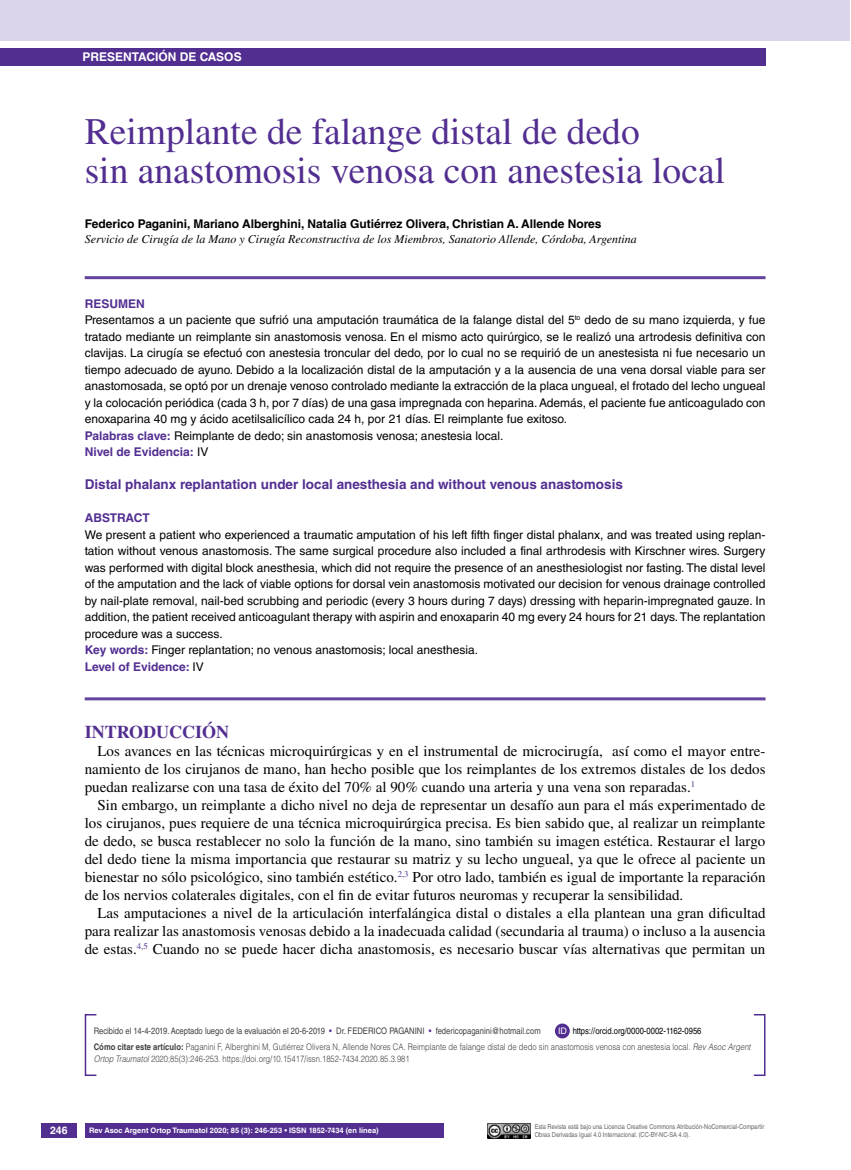
<style>
.page{position:relative;width:851px;height:1170px;background:#fff}
.page>*{position:absolute;margin:0;border:0;box-sizing:border-box;transform-origin:0 0}
.t1{font:37.5px/39px "Times LT Std";color:#522e91}
.t2{font:700 18px "Times LT Std";color:#522e91}
.t3{font:15px/18px "Times LT Std";color:#000;text-align:justify}
.t4{font:700 13.5px "Helvetica LT Std";color:#522e91}
.t5{font:12px/16.5px "Helvetica LT Std";color:#000}
.t6{font:italic 12px "Times LT Std";color:#000}
.t7{font:700 12px "Helvetica LT Std";color:#000}
.t8{font:700 12px "Helvetica LT Std";color:#fff}
.t9{font:700 12px "Helvetica LT Std";color:#522e91}
.t10{font:700 10.5px "Helvetica LT Std";color:#fff}
.t11{font:300 9px/16.2px "Helvetica LT Std";color:#414042;scale:.85 1}
.t12{font:9px "Helvetica LT Std";color:#414042;scale:.85 1}
.t13{font:9px "Helvetica LT Std";color:#fff}
.t14{font:700 7.5px "Helvetica LT Std";color:#fff}
.t15{font:6.75px/7.5px "Helvetica LT Std";color:#636466;scale:.85 1}
.s1{font-weight:700;color:#522e91}
.s2{font-weight:400;color:#000}
.s3{font-weight:700}
.s4{font-style:italic}
.s5{color:#522e91}
</style>
<div class="page">
<div style="left:41px;top:1123px;width:36px;height:14px;background:#522e91"></div>
<div style="left:85px;top:1123px;width:358px;height:14px;background:#522e91"></div>
<div style="left:0;top:49px;width:765px;height:17px;background:#522e91"></div>
<hr style="left:85px;top:276px;width:680px;height:3px;background:#63439c">
<hr style="left:85px;top:697px;width:680px;height:3px;background:#63439c">
<div style="left:0;top:0;width:849px;height:40px;background:#dcd5e9"></div>
<div style="left:85px;top:1013px;width:12px;height:62px;border:2px solid #522e91"></div>
<div style="left:753px;top:1013px;width:12px;height:62px;border:2px solid #522e91"></div>
<div style="left:555px;top:1023px;width:14px;height:15px;background:#522e91;border-radius:50%"></div>
<img style="left:488px;top:1123px;width:42px;height:14px">
<p class="t8" style="left:82px;top:50px;width:161px">PRESENTACIÓN DE CASOS</p>
<h1 class="t1" style="left:85px;top:112px;width:641px">Reimplante de falange distal de dedo<br>sin anastomosis venosa con anestesia local</h1>
<p class="t7" style="left:85px;top:217px;width:518px">Federico Paganini, Mariano Alberghini, Natalia Gutiérrez Olivera, Christian A. Allende Nores</p>
<p class="t6" style="left:85px;top:233px;width:553px">Servicio de Cirugía de la Mano y Cirugía Reconstructiva de los Miembros, Sanatorio Allende, Córdoba, Argentina</p>
<p class="t5" style="left:85px;top:295px;width:682px"><span class="s1">Resumen<br></span>Presentamos a un paciente que sufrió una amputación traumática de la falange distal del 5<sup>to</sup> dedo de su mano izquierda, y fue tratado mediante un reimplante sin anastomosis venosa. En el mismo acto quirúrgico, se le realizó una artrodesis definitiva con clavijas. La cirugía se efectuó con anestesia troncular del dedo, por lo cual no se requirió de un anestesista ni fue necesario un tiempo adecuado de ayuno. Debido a la localización distal de la amputación y a la ausencia de una vena dorsal viable para ser anastomosada, se optó por un drenaje venoso controlado mediante la extracción de la placa ungueal, el frotado del lecho ungueal y la colocación periódica (cada 3 h, por 7 días) de una gasa impregnada con heparina. Además, el paciente fue anticoagulado con enoxaparina 40 mg y ácido acetilsalicílico cada 24 h, por 21 días. El reimplante fue exitoso.<br><span class="s1">Palabras clave:</span> Reimplante de dedo; sin anastomosis venosa; anestesia local.<br><span class="s1">Nivel de Evidencia:</span> IV</p>
<p class="t4" style="left:85px;top:476px;width:539px">Distal phalanx replantation under local anesthesia and without venous anastomosis</p>
<p class="t9" style="left:85px;top:510px;width:27px">Abstra</p>
<p class="t9" style="left:134px;top:510px;width:14px">ct</p>
<p class="t5" style="left:85px;top:526px;width:682px">We present a patient who experienced a traumatic amputation of his left fifth finger distal phalanx, and was treated using replan&shy;tation without venous anastomosis. The same surgical procedure also included a final arthrodesis with Kirschner wires. Surgery was performed with digital block anesthesia, which did not require the presence of an anesthesiologist nor fasting. The distal level of the amputation and the lack of viable options for dorsal vein anastomosis motivated our decision for venous drainage controlled by nail-plate removal, nail-bed scrubbing and periodic (every 3 hours during 7 days) dressing with heparin-impregnated gauze. In addition, the patient received anticoagulant therapy with aspirin and enoxaparin 40 mg every 24 hours for 21 days. The replantation procedure was a success.<br><span class="s1">Key words:</span> Finger replantation; no venous anastomosis; local anesthesia.<br><span class="s1">Level of Evidence:</span> IV</p>
<h2 class="t2" style="left:85px;top:721px;width:146px">INTRODUCCIÓN</h2>
<p class="t3" style="left:85px;top:742px;width:682px;text-indent:13px">Los avances en las técnicas microquirúrgicas y en el instrumental de microcirugía, así como el mayor entre&shy;namiento de los cirujanos de mano, han hecho posible que los reimplantes de los extremos distales de los dedos puedan realizarse con una tasa de éxito del 70% al 90% cuando una arteria y una vena son reparadas.<sup>1</sup></p>
<p class="t3" style="left:85px;top:796px;width:682px;text-indent:13px">Sin embargo, un reimplante a dicho nivel no deja de representar un desafío aun para el más experimentado de los cirujanos, pues requiere de una técnica microquirúrgica precisa. Es bien sabido que, al realizar un reimplante de dedo, se busca restablecer no solo la función de la mano, sino también su imagen estética. Restaurar el largo del dedo tiene la misma importancia que restaurar su matriz y su lecho ungueal, ya que le ofrece al paciente un bienestar no sólo psicológico, sino también estético.<sup>2,3</sup> Por otro lado, también es igual de importante la reparación de los nervios colaterales digitales, con el fin de evitar futuros neuromas y recuperar la sensibilidad.</p>
<p class="t3" style="left:85px;top:904px;width:682px;text-indent:13px">Las amputaciones a nivel de la articulación interfalángica distal o distales a ella plantean una gran dificultad para realizar las anastomosis venosas debido a la inadecuada calidad (secundaria al trauma) o incluso a la ausencia de estas.<sup>4,5</sup> Cuando no se puede hacer dicha anastomosis, es necesario buscar vías alternativas que permitan un</p>
<p class="t11" style="left:94px;top:1022px;width:774px;text-indent:479px"><span class="s2">https://orcid.org/0000-0002-1162-0956<br></span><span class="s3">Cómo citar este artículo:</span> Paganini F, Alberghini M, Gutiérrez Olivera N, Allende Nores CA. Reimplante de falange distal de dedo sin anastomosis venosa con anestesia local. <span class="s4">Rev Asoc Argent</span></p>
<p class="t11" style="left:94px;top:1050px;width:373px"><span class="s4">Ortop Traumatol</span> 2020;85(3):246-253. https://doi.org/10.15417/issn.1852-7434.2020.85.3.981</p>
<p class="t12" style="left:94px;top:1025px;width:311px">Recibido el 14-4-2019. Aceptado luego de la evaluación el 20-6-2019 <span class="s5">•</span> Dr. Federi</p>
<p class="t12" style="left:375px;top:1025px;width:196px">co Pagani ni <span class="s5">•</span> federicopaganini@hotmail.com</p>
<p class="t13" style="left:558px;top:1025px;width:10px">ID</p>
<p class="t10" style="left:50px;top:1124px;width:19px">246</p>
<p class="t14" style="left:89px;top:1125px;width:291px">Rev Asoc Argent Ortop Traumatol 2020; 85 (3): 246-253 • ISSN 1852-7434 (en línea)</p>
<p class="t15" style="left:534px;top:1123px;width:272px">Esta Revista está bajo una Licencia Creative Commons Atribución-NoComercial-Compartir<br>Obras Derivadas Igual 4.0 Internacional. (CC-BY-NC-SA 4.0).</p>
</div>
